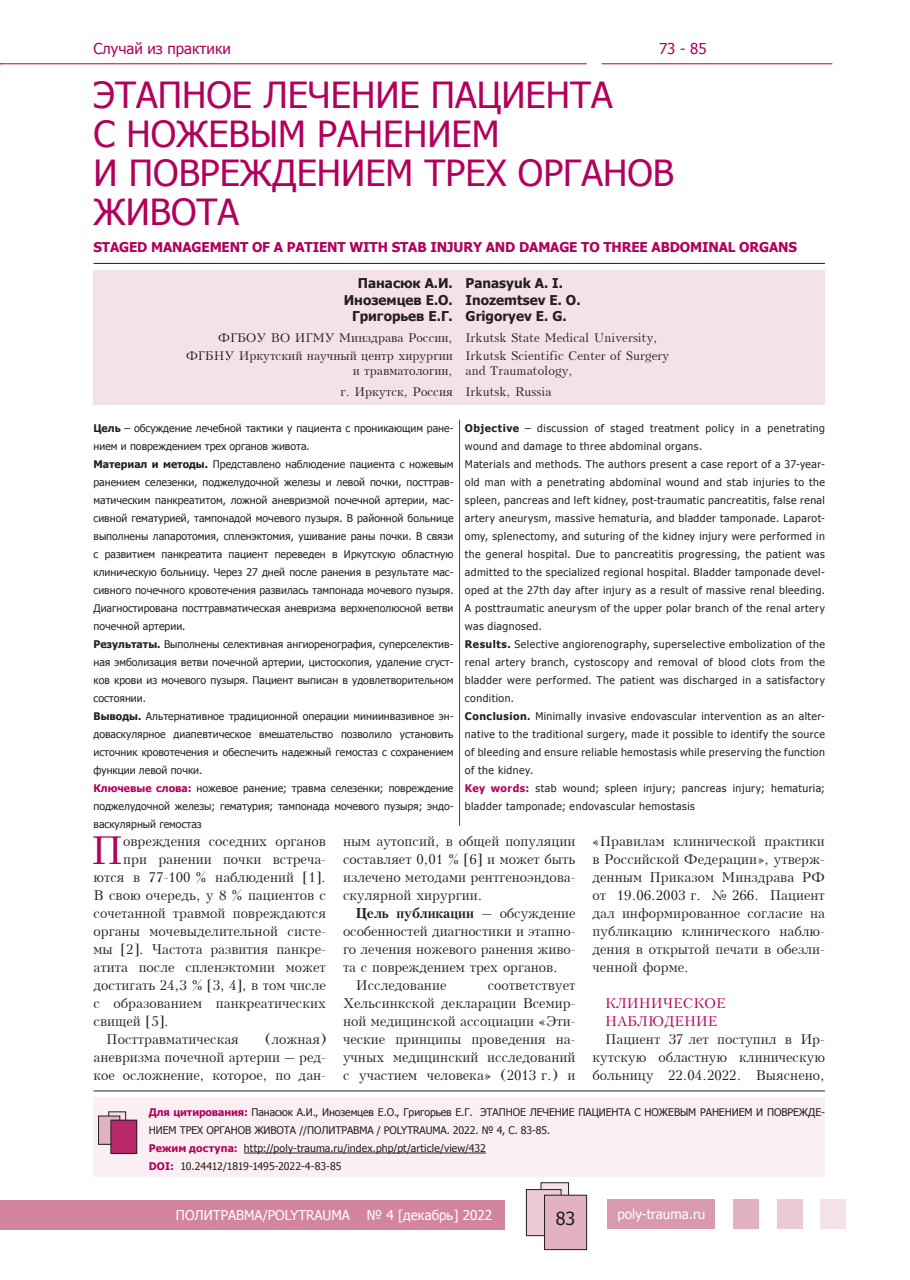
<style>
.page{position:relative;width:910px;height:1280px;background:#fff}
.page>*{position:absolute;margin:0;border:0;box-sizing:border-box;transform-origin:0 0}
.t1{font:38.4px "Kudrashov Plain";color:#b1015c}
.t2{font:36px/39px "Tahoma";color:#b1015c}
.t3{font:18px "Tahoma";color:#231f20}
.t4{font:15px "Tahoma";color:#b1015c}
.t5{font:13.5px/18px "Kudrashov Plain";color:#231f20;text-align:justify}
.t6{font:700 13.5px/16.5px "Tahoma";color:#231f20;text-align:right}
.t7{font:700 13.5px "Tahoma";letter-spacing:-.01em;color:#b1015c}
.t8{font:13.5px "Tahoma";color:#fff}
.t9{font:700 13.5px "Kudrashov";letter-spacing:-.005em;color:#231f20}
.t10{font:13.5px/18px "Kudrashov Plain";color:#b1015c}
.t11{font:12px/18px "Kudrashov Plain";color:#231f20;text-align:right}
.t12{font:10.5px/18px "Tahoma";color:#231f20}
.t13{font:10.5px/18px "Tahoma";letter-spacing:.045em;color:#231f20}
.s1{font-weight:700}
.s2{font-weight:700;color:#b1015c}
.s3{font-family:"Kudrashov Plain";font-weight:400}
</style>
<div class="page">
<div style="left:607px;top:1198px;width:107px;height:30px;background:#da9aae"></div>
<div style="left:733px;top:1198px;width:26px;height:30px;background:#e3b2c1"></div>
<div style="left:777px;top:1198px;width:26px;height:30px;background:#eccad4"></div>
<div style="left:821px;top:1198px;width:25px;height:30px;background:#f5e2e7"></div>
<div style="left:0;top:1200px;width:505px;height:29px;background:#d3859f"></div>
<div style="left:541px;top:1183px;width:28px;height:36px;background:#f5e2e7"></div>
<div style="left:541px;top:1182px;width:28px;height:37px;border:1px solid #231f20"></div>
<div style="left:526px;top:1189px;width:35px;height:47px;background:#eccad4"></div>
<div style="left:526px;top:1189px;width:35px;height:47px;border:1px solid #231f20"></div>
<div style="left:544px;top:1195px;width:43px;height:54px;background:#e3b2c1"></div>
<div style="left:544px;top:1195px;width:43px;height:55px;border:1px solid #231f20"></div>
<hr style="left:0;top:63px;width:587px;height:1px;background:#b1015c">
<hr style="left:602px;top:63px;width:230px;height:1px;background:#b1015c">
<div style="left:94px;top:1097px;width:731px;height:80px;background:#faf0f3"></div>
<hr style="left:244px;top:1153px;width:242px;height:1px;background:#231f20">
<div style="left:94px;top:270px;width:731px;height:135px;background:#f5e2e7"></div>
<hr style="left:94px;top:263px;width:731px;height:1px;background:#231f20">
<hr style="left:94px;top:1090px;width:731px;height:1px;background:#231f20">
<svg style="left:111px;top:1114px;width:13px;height:6px"></svg>
<div style="left:109px;top:1112px;width:17px;height:22px;border:1px solid #231f20"></div>
<div style="left:98px;top:1116px;width:22px;height:28px;background:#e3b2c1"></div>
<div style="left:98px;top:1116px;width:22px;height:28px;border:1px solid #231f20"></div>
<div style="left:111px;top:1120px;width:26px;height:33px;background:#b82768"></div>
<div style="left:111px;top:1120px;width:26px;height:34px;border:1px solid #231f20"></div>
<hr style="left:459px;top:420px;width:1px;height:406px;background:#b1015c">
<h3 class="t4" style="left:94px;top:38px;width:139px">Случай из практики</h3>
<h3 class="t4" style="left:659px;top:38px;width:49px">73 - 85</h3>
<h2 class="t2" style="left:94px;top:74px;width:582px">ЭТАПНОЕ ЛЕЧЕНИЕ ПАЦИЕНТА<br>С НОЖЕВЫМ РАНЕНИЕМ<br>И ПОВРЕЖДЕНИЕМ ТРЕХ ОРГАНОВ<br>ЖИВОТА</h2>
<p class="t7" style="left:94px;top:238px;width:705px">STAGED MANAGEMENT OF A PATIENT WITH STAB INJURY AND DAMAGE TO THREE ABDOMINAL ORGANS</p>
<p class="t6" style="left:344px;top:274px;width:111px">Панасюк А.И.<br>Иноземцев Е.О.<br>Григорьев Е.Г.</p>
<p class="t11" style="left:186px;top:329px;width:269px">ФГБОУ ВО ИГМУ Минздрава России,<br>ФГБНУ Иркутский научный центр хирургии</p>
<p class="t11" style="left:341px;top:360px;width:114px;line-height:21px">и травматологии, г. Иркутск, Россия</p>
<p class="t6" style="left:466px;top:274px;width:116px;text-align:left">Panasyuk A. I.<br>Inozemtsev E. O.<br>Grigoryev E. G.</p>
<p class="t11" style="left:466px;top:329px;width:205px;text-align:left">Irkutsk State Medical University,<br>Irkutsk Scientific Center of Surgery</p>
<p class="t11" style="left:466px;top:360px;width:109px;line-height:21px;text-align:left">and Traumatology,<br>Irkutsk, Russia</p>
<p class="t12" style="left:94px;top:419px;width:362px"><span class="s1">Цель</span> – обсуждение лечебной тактики у пациента с проникающим ране&shy;нием и повреждением трех органов живота.<br><span class="s1">Материал и методы.</span> Представлено наблюдение пациента с ножевым ранением селезенки, поджелудочной железы и левой почки, посттрав&shy;матическим панкреатитом, ложной аневризмой почечной артерии, мас&shy;сивной гематурией, тампонадой мочевого пузыря. В районной больнице выполнены лапаротомия, спленэктомия, ушивание раны почки. В связи с развитием панкреатита пациент переведен в Иркутскую областную клиническую больницу. Через 27 дней после ранения в результате мас&shy;сивного почечного кровотечения развилась тампонада мочевого пузыря.<br>Диагностирована посттравматическая аневризма верхнеполюсной ветви почечной артерии.<br><span class="s1">Результаты.</span> Выполнены селективная ангиоренография, суперселектив&shy;ная эмболизация ветви почечной артерии, цистоскопия, удаление сгуст&shy;ков крови из мочевого пузыря. Пациент выписан в удовлетворительном состоянии.<br><span class="s1">Выводы.</span> Альтернативное традиционной операции миниинвазивное эн&shy;доваскулярное диапевтическое вмешательство позволило установить источник кровотечения и обеспечить надежный гемостаз с сохранением функции левой почки.<br><span class="s2">Ключевые слова:</span> ножевое ранение; травма селезенки; повреждение поджелудочной железы; гематурия; тампонада мочевого пузыря; эндо&shy;васкулярный гемостаз</p>
<p class="t13" style="left:465px;top:419px;width:362px"><span class="s1">Objective</span> – discussion of staged treatment policy in a penetrating wound and damage to three abdominal organs.<br>Materials and methods. The authors present a case report of a 37-year&shy;old man with a penetrating abdominal wound and stab injuries to the spleen, pancreas and left kidney, post-traumatic pancreatitis, false renal artery aneurysm, massive hematuria, and bladder tamponade. Laparot&shy;omy, splenectomy, and suturing of the kidney injury were performed in the general hospital. Due to pancreatitis progressing, the patient was admitted to the specialized regional hospital. Bladder tamponade devel&shy;oped at the 27th day after injury as a result of massive renal bleeding.<br>A posttraumatic aneurysm of the upper polar branch of the renal artery was diagnosed.<br><span class="s1">Results.</span> Selective angiorenography, superselective embolization of the renal artery branch, cystoscopy and removal of blood clots from the bladder were performed. The patient was discharged in a satisfactory condition.<br><span class="s1">Conclusion.</span> Minimally invasive endovascular intervention as an alter&shy;native to the traditional surgery, made it possible to identify the source of bleeding and ensure reliable hemostasis while preserving the function of the kidney.<br><span class="s2">Key words:</span> stab wound; spleen injury; pancreas injury; hematuria; bladder tamponade; endovascular hemostasis</p>
<h1 class="t1" style="left:91px;top:828px;width:34px">П</h1>
<p class="t5" style="left:123px;top:832px;width:204px">овреждения соседних органов</p>
<p class="t5" style="left:343px;top:832px;width:234px">ным аутопсий, в общей популяции составляет 0,01 % [6] и может быть излечено методами рентгеноэндова&shy;скулярной хирургии.</p>
<p class="t9" style="left:356px;top:905px;width:221px">Цель публикации <span class="s3">– обсуждение</span></p>
<p class="t5" style="left:343px;top:922px;width:234px">особенностей диагностики и этапно-</p>
<p class="t5" style="left:343px;top:940px;width:234px">го лечения ножевого ранения живо-</p>
<p class="t5" style="left:343px;top:958px;width:216px">та с повреждением трех органов.</p>
<p class="t5" style="left:356px;top:976px;width:92px">Исследование</p>
<p class="t5" style="left:592px;top:832px;width:234px">«Правилам клинической практики в Российской Федерации», утверж&shy;денным Приказом Минздрава РФ от 19.06.2003 г. № 266. Пациент дал информированное согласие на публикацию клинического наблю&shy;дения в открытой печати в обезли&shy;ченной форме.</p>
<p class="t10" style="left:605px;top:994px;width:122px">КЛИНИЧЕСКОЕ<br>НАБЛЮДЕНИЕ</p>
<p class="t5" style="left:592px;top:1030px;width:234px;text-indent:13px">Пациент 37 лет поступил в Ир&shy;кутскую областную клиническую больницу 22.04.2022. Выяснено,</p>
<p class="t5" style="left:123px;top:850px;width:204px">при ранении почки встреча-</p>
<p class="t5" style="left:94px;top:868px;width:234px">ются в 77-100 % наблюдений [1].</p>
<p class="t5" style="left:94px;top:886px;width:234px">В свою очередь, у 8 % пациентов с</p>
<p class="t5" style="left:94px;top:904px;width:234px">сочетанной травмой повреждаются</p>
<p class="t5" style="left:94px;top:922px;width:234px">органы мочевыделительной систе-</p>
<p class="t5" style="left:94px;top:940px;width:234px">мы [2]. Частота развития панкре-</p>
<p class="t5" style="left:94px;top:958px;width:234px">атита после спленэктомии может</p>
<p class="t5" style="left:94px;top:976px;width:234px">достигать 24,3 % [3, 4], в том числе</p>
<p class="t5" style="left:94px;top:994px;width:234px">с образованием панкреатических</p>
<p class="t5" style="left:94px;top:1012px;width:77px">свищей [5].</p>
<p class="t5" style="left:106px;top:1030px;width:134px">Посттравматическая</p>
<p class="t5" style="left:343px;top:976px;width:234px;text-indent:145px">соответствует Хельсинкской декларации Всемир&shy;ной медицинской ассоциации «Эти&shy;ческие принципы проведения на&shy;учных медицинский исследований с участием человека» (2013 г.) и</p>
<p class="t5" style="left:94px;top:1030px;width:234px;text-indent:172px">(ложная) аневризма почечной артерии – ред&shy;кое осложнение, которое, по дан-</p>
<p class="t12" style="left:149px;top:1103px;width:678px"><span class="s2">Для цитирования:</span> Панасюк А.И., Иноземцев Е.О., Григорьев Е.Г. ЭТАПНОЕ ЛЕЧЕНИЕ ПАЦИЕНТА С НОЖЕВЫМ РАНЕНИЕМ И ПОВРЕЖДЕ-НИЕМ ТРЕХ ОРГАНОВ ЖИВОТА //ПОЛИТРАВМА / POLYTRAUMA. 2022. № 4, С. 83-85.<br><span class="s2">Режим доступа:</span> http://poly-trauma.ru/index.php/pt/article/view/432<br><span class="s2">DOI:</span> 10.24412/1819-1495-2022-4-83-85</p>
<p class="t8" style="left:176px;top:1206px;width:176px">ПОЛИТРАВМА/POLYTRAUMA</p>
<p class="t8" style="left:367px;top:1206px;width:127px">№ 4 [декабрь] 2022</p>
<h3 class="t3" style="left:556px;top:1206px;width:21px">83</h3>
<p class="t8" style="left:617px;top:1205px;width:89px">poly-trauma.ru</p>
</div>
